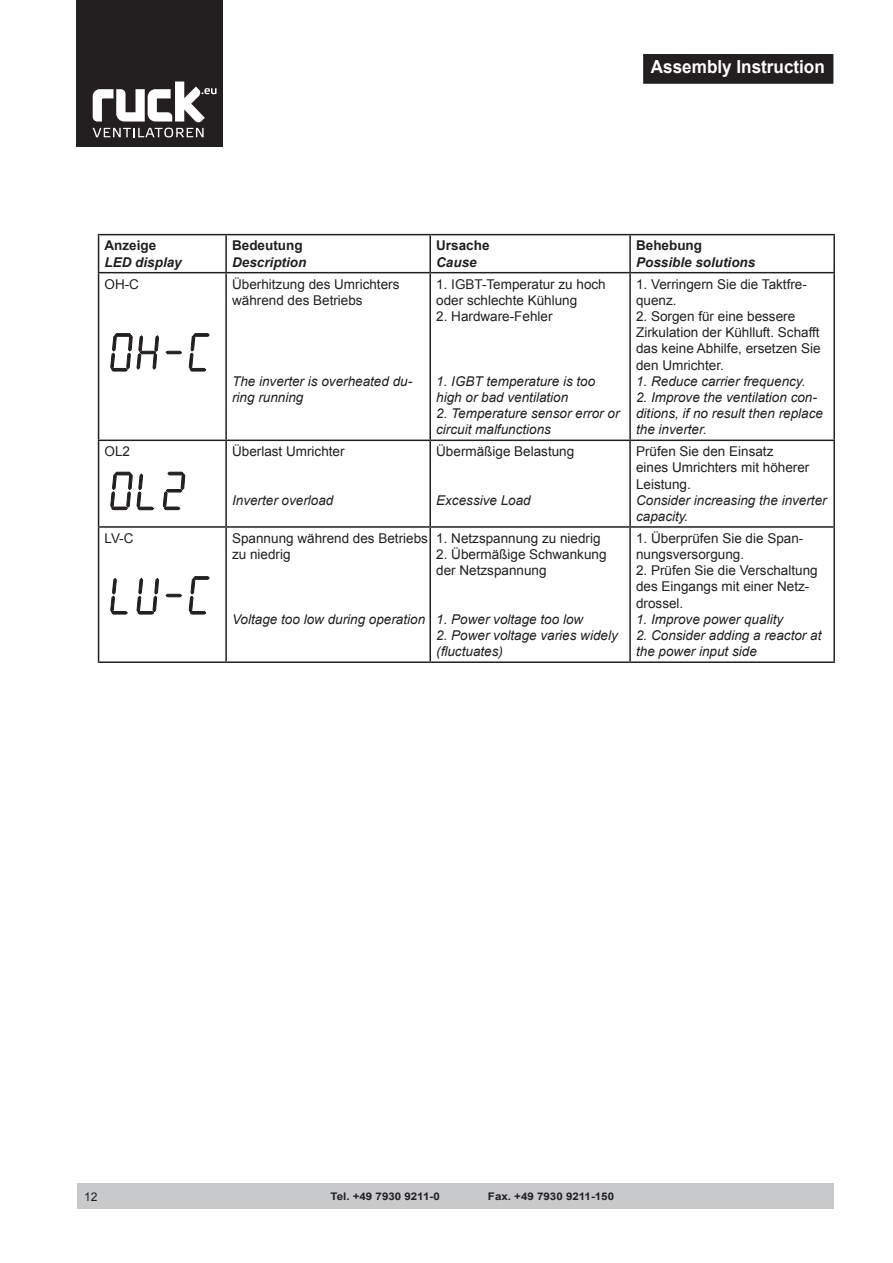
<style>
.page{position:relative;width:893px;height:1263px;background:#fff}
.page>*{position:absolute;margin:0;border:0;box-sizing:border-box;transform-origin:0 0}
.t1{font:700 18px "Arial";color:#fff;scale:.95 1}
.t2{font:13.5px/16.2px "Arial";color:#231f20}
.t3{font:italic 13.5px/16.2px "Arial";color:#231f20}
.t4{font:italic 700 13.5px "Arial";color:#231f20}
.t5{font:700 13.5px "Arial";color:#231f20}
.t6{font:12px "Arial";color:#231f20}
.t7{font:700 10.5px "Arial";color:#231f20;scale:1.1 1}
</style>
<div class="page">
<div style="left:77px;top:0;width:146px;height:147px;background:#231f20"></div>
<svg style="left:93px;top:81px;width:124px;height:56px"></svg>
<div style="left:77px;top:1183px;width:756px;height:26px;background:#c8c9cb"></div>
<div style="left:644px;top:55px;width:189px;height:28px;background:#231f20"></div>
<div style="left:643px;top:54px;width:190px;height:30px;border:2px solid #231f20"></div>
<hr style="left:98px;top:234px;width:128px;height:1px;background:#231f20">
<hr style="left:98px;top:235px;width:1px;height:37px;background:#231f20">
<hr style="left:226px;top:234px;width:204px;height:1px;background:#231f20">
<hr style="left:225px;top:235px;width:2px;height:37px;background:#231f20">
<hr style="left:430px;top:234px;width:200px;height:1px;background:#231f20">
<hr style="left:429px;top:235px;width:2px;height:37px;background:#231f20">
<hr style="left:630px;top:234px;width:205px;height:1px;background:#231f20">
<hr style="left:629px;top:235px;width:2px;height:37px;background:#231f20">
<hr style="left:833px;top:235px;width:2px;height:37px;background:#231f20">
<hr style="left:98px;top:272px;width:128px;height:1px;background:#231f20">
<hr style="left:98px;top:273px;width:1px;height:167px;background:#231f20">
<hr style="left:226px;top:272px;width:204px;height:1px;background:#231f20">
<hr style="left:225px;top:273px;width:2px;height:167px;background:#231f20">
<hr style="left:430px;top:272px;width:200px;height:1px;background:#231f20">
<hr style="left:429px;top:273px;width:2px;height:167px;background:#231f20">
<hr style="left:630px;top:272px;width:205px;height:1px;background:#231f20">
<hr style="left:629px;top:273px;width:2px;height:167px;background:#231f20">
<hr style="left:833px;top:273px;width:2px;height:167px;background:#231f20">
<hr style="left:98px;top:440px;width:128px;height:1px;background:#231f20">
<hr style="left:98px;top:441px;width:1px;height:85px;background:#231f20">
<hr style="left:226px;top:440px;width:204px;height:1px;background:#231f20">
<hr style="left:225px;top:441px;width:2px;height:85px;background:#231f20">
<hr style="left:430px;top:440px;width:200px;height:1px;background:#231f20">
<hr style="left:429px;top:441px;width:2px;height:85px;background:#231f20">
<hr style="left:630px;top:440px;width:205px;height:1px;background:#231f20">
<hr style="left:629px;top:441px;width:2px;height:85px;background:#231f20">
<hr style="left:833px;top:441px;width:2px;height:85px;background:#231f20">
<hr style="left:98px;top:526px;width:128px;height:2px;background:#231f20">
<hr style="left:98px;top:528px;width:1px;height:133px;background:#231f20">
<hr style="left:226px;top:526px;width:204px;height:2px;background:#231f20">
<hr style="left:225px;top:528px;width:2px;height:133px;background:#231f20">
<hr style="left:430px;top:526px;width:200px;height:2px;background:#231f20">
<hr style="left:429px;top:528px;width:2px;height:133px;background:#231f20">
<hr style="left:630px;top:526px;width:205px;height:2px;background:#231f20">
<hr style="left:629px;top:528px;width:2px;height:133px;background:#231f20">
<hr style="left:833px;top:528px;width:2px;height:133px;background:#231f20">
<hr style="left:98px;top:661px;width:128px;height:2px;background:#231f20">
<hr style="left:226px;top:661px;width:204px;height:2px;background:#231f20">
<hr style="left:430px;top:661px;width:200px;height:2px;background:#231f20">
<hr style="left:630px;top:661px;width:205px;height:2px;background:#231f20">
<svg style="left:110px;top:472px;width:44px;height:38px"></svg>
<svg style="left:163px;top:472px;width:22px;height:38px"></svg>
<svg style="left:110px;top:333px;width:49px;height:39px"></svg>
<svg style="left:166px;top:351px;width:16px;height:3px"></svg>
<svg style="left:189px;top:333px;width:21px;height:39px"></svg>
<svg style="left:110px;top:578px;width:18px;height:37px"></svg>
<svg style="left:137px;top:578px;width:22px;height:37px"></svg>
<svg style="left:166px;top:594px;width:16px;height:3px"></svg>
<svg style="left:189px;top:576px;width:21px;height:39px"></svg>
<h1 class="t1" style="left:651px;top:55px;width:185px">Assembly Instruction</h1>
<p class="t5" style="left:105px;top:237px;width:53px">Anzeige</p>
<p class="t4" style="left:105px;top:253px;width:79px">LED display</p>
<p class="t5" style="left:232px;top:237px;width:72px">Bedeutung</p>
<p class="t4" style="left:232px;top:253px;width:76px">Description</p>
<p class="t5" style="left:436px;top:237px;width:55px">Ursache</p>
<p class="t4" style="left:436px;top:253px;width:42px">Cause</p>
<p class="t5" style="left:636px;top:237px;width:68px">Behebung</p>
<p class="t4" style="left:636px;top:253px;width:121px">Possible solutions</p>
<p class="t2" style="left:105px;top:276px;width:36px">OH-C</p>
<p class="t2" style="left:232px;top:276px;width:169px">Überhitzung des Umrichters während des Betriebs</p>
<p class="t3" style="left:232px;top:373px;width:182px">The inverter is overheated du&shy;ring running</p>
<p class="t2" style="left:436px;top:276px;width:171px">1. IGBT-Temperatur zu hoch oder schlechte Kühlung</p>
<p class="t2" style="left:436px;top:308px;width:118px">2. Hardware-Fehler</p>
<p class="t3" style="left:436px;top:373px;width:161px">1. IGBT temperature is too high or bad ventilation</p>
<p class="t3" style="left:436px;top:405px;width:185px">2. Temperature sensor error or circuit malfunctions</p>
<p class="t2" style="left:636px;top:276px;width:172px">1. Verringern Sie die Taktfre&shy;quenz.</p>
<p class="t2" style="left:636px;top:308px;width:186px">2. Sorgen für eine bessere<br>Zirkulation der Kühlluft. Schafft das keine Abhilfe, ersetzen Sie den Umrichter.</p>
<p class="t3" style="left:636px;top:373px;width:171px">1. Reduce carrier frequency.</p>
<p class="t3" style="left:636px;top:389px;width:188px">2. Improve the ventilation con&shy;ditions, if no result then replace the inverter.</p>
<p class="t2" style="left:105px;top:443px;width:27px">OL2</p>
<p class="t2" style="left:232px;top:443px;width:114px">Überlast Umrichter</p>
<p class="t3" style="left:232px;top:492px;width:103px">Inverter overload</p>
<p class="t2" style="left:436px;top:443px;width:140px">Übermäßige Belastung</p>
<p class="t3" style="left:436px;top:492px;width:96px">Excessive Load</p>
<p class="t2" style="left:636px;top:443px;width:175px">Prüfen Sie den Einsatz<br>eines Umrichters mit höherer<br>Leistung.</p>
<p class="t3" style="left:636px;top:492px;width:192px">Consider increasing the inverter capacity.</p>
<p class="t2" style="left:105px;top:530px;width:31px">LV-C</p>
<p class="t2" style="left:232px;top:530px;width:197px">Spannung während des Betriebs zu niedrig</p>
<p class="t3" style="left:232px;top:611px;width:195px">Voltage too low during operation</p>
<p class="t2" style="left:436px;top:530px;width:166px">1. Netzspannung zu niedrig</p>
<p class="t2" style="left:436px;top:546px;width:172px">2. Übermäßige Schwankung der Netzspannung</p>
<p class="t3" style="left:436px;top:611px;width:149px">1. Power voltage too low</p>
<p class="t3" style="left:436px;top:627px;width:183px">2. Power voltage varies widely (fluctuates)</p>
<p class="t2" style="left:636px;top:530px;width:169px">1. Überprüfen Sie die Span&shy;nungsversorgung.</p>
<p class="t2" style="left:636px;top:562px;width:183px">2. Prüfen Sie die Verschaltung des Eingangs mit einer Netz&shy;drossel.</p>
<p class="t3" style="left:636px;top:611px;width:149px">1. Improve power quality</p>
<p class="t3" style="left:636px;top:627px;width:187px">2. Consider adding a reactor at the power input side</p>
<p class="t6" style="left:84px;top:1188px;width:15px">12</p>
<p class="t7" style="left:330px;top:1189px;width:101px">Tel. +49 7930 9211-0</p>
<p class="t7" style="left:488px;top:1189px;width:116px">Fax. +49 7930 9211-150</p>
</div>
